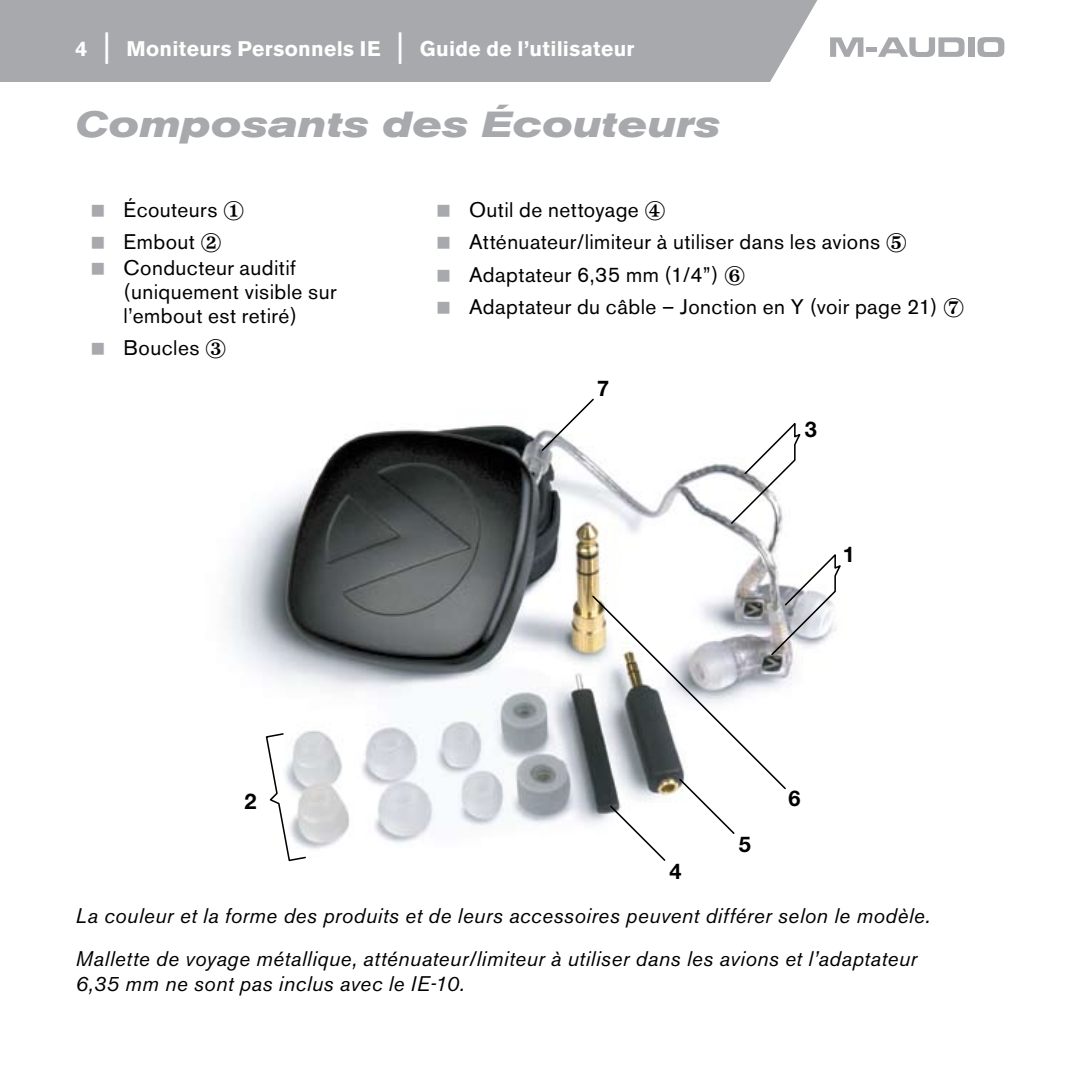
<style>
.page{position:relative;width:1080px;height:1080px;background:#fff}
.page>*{position:absolute;margin:0;border:0;box-sizing:border-box;transform-origin:0 0}
.t1{font:italic 700 expanded 36px "Akzidenz Grotesk BE";letter-spacing:.005em;color:#a7a9ac}
.t2{font:700 21.6px "Helvetica Neue";color:#000}
.t3{font:21px/32.4px "Akzidenz Grotesk BE";letter-spacing:.02em;color:#000}
.t4{font:italic 21px/43.2px "Akzidenz Grotesk BE";letter-spacing:.02em;color:#000}
.t5{font:700 21px "Akzidenz Grotesk BE";letter-spacing:.015em;color:#fff}
.s1{font-size:31.5px}
</style>
<div class="page">
<div style="left:0;top:0;width:817px;height:82px;background:#a7a9ac"></div>
<svg style="left:830px;top:37px;width:33px;height:20px"></svg>
<hr style="left:867px;top:48px;width:10px;height:4px;background:#a7a9ac">
<svg style="left:878px;top:37px;width:87px;height:20px"></svg>
<div style="left:968px;top:37px;width:6px;height:20px;background:#a7a9ac"></div>
<svg style="left:978px;top:37px;width:26px;height:20px"></svg>
<img style="left:227px;top:510px;width:69px;height:352px">
<svg style="left:265px;top:398px;width:576px;height:462px"></svg>
<p class="t5" style="left:76px;top:37px;width:560px">4 <span class="s1">|</span> Moniteurs Personnels IE <span class="s1">|</span> Guide de l’utilisateur</p>
<h1 class="t1" style="left:76px;top:102px;width:646px">Composants des Écouteurs</h1>
<p class="t3" style="left:124px;top:194px;width:122px">Écouteurs ①<br>Embout ②</p>
<p class="t3" style="left:124px;top:255px;width:215px;line-height:24px">Conducteur auditif (uniquement visible sur l’embout est retiré)</p>
<p class="t3" style="left:124px;top:332px;width:104px">Boucles ③</p>
<p class="t2" style="left:244px;top:788px;width:14px">2</p>
<p class="t3" style="left:469px;top:194px;width:497px">Outil de nettoyage ④<br>Atténuateur/limiteur à utiliser dans les avions ⑤<br>Adaptateur 6,35 mm (1/4”) ⑥<br>Adaptateur du câble – Jonction en Y (voir page 21) ⑦</p>
<p class="t2" style="left:597px;top:375px;width:14px">7</p>
<p class="t2" style="left:805px;top:416px;width:14px">3</p>
<p class="t2" style="left:843px;top:541px;width:14px">1</p>
<p class="t2" style="left:670px;top:858px;width:14px">4</p>
<p class="t2" style="left:739px;top:831px;width:14px">5</p>
<p class="t2" style="left:788px;top:784px;width:14px">6</p>
<p class="t4" style="left:76px;top:894px;width:856px">La couleur et la forme des produits et de leurs accessoires peuvent différer selon le modèle.<br>Mallette de voyage métallique, atténuateur/limiteur à utiliser dans les avions et l’adaptateur</p>
<p class="t4" style="left:76px;top:962px;width:390px">6,35 mm ne sont pas inclus avec le IE-10.</p>
</div>
